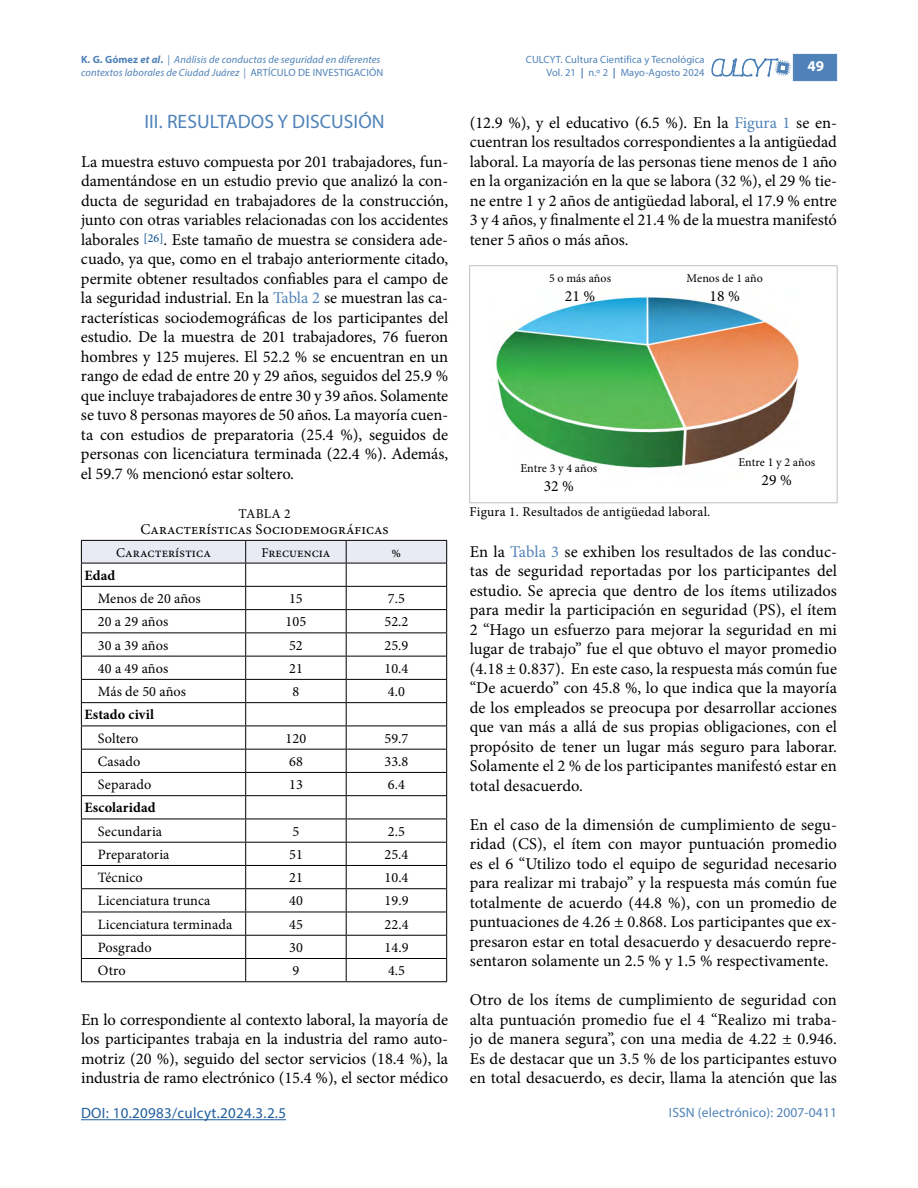
<style>
.page{position:relative;width:918px;height:1188px;background:#fff}
.page>*{position:absolute;margin:0;border:0;box-sizing:border-box;transform-origin:0 0}
.t1{font:19.5px "Myriad Pro";letter-spacing:.005em;color:#4f82b8}
.t2{font:16.5px/19.5px "Minion Pro";letter-spacing:-.005em;color:#000;text-align:justify}
.t3{font:15.6px "Minion Pro";color:#000}
.t4{font:15px "Minion Pro";letter-spacing:.005em;color:#000}
.t5{font:15px "Myriad Pro";letter-spacing:.02em;color:#215e9e}
.t6{font:700 15px "Myriad Pro";color:#fff}
.t7{font:14.25px "Minion Pro";letter-spacing:.005em;color:#000}
.t8{font:700 14.25px "Minion Pro";letter-spacing:.01em;color:#000}
.t9{font:13.5px "Minion Pro";letter-spacing:.005em;color:#000}
.t10{font:13.5px "Myriad Pro";letter-spacing:.01em;color:#4f82b8}
.t11{font:12px "Minion Pro";color:#000}
.t12{font:italic 10.5px/12.6px "Myriad Pro";letter-spacing:.01em;color:#4f82b8}
.t13{font:10.5px/12.6px "Myriad Pro";letter-spacing:.01em;color:#4f82b8;text-align:right}
.s1{font-weight:700;font-style:normal}
.s2{font-weight:700}
.s3{font-style:normal}
.s4{color:#4f82b8}
</style>
<div class="page">
<hr style="left:81px;top:1119px;width:205px;height:1px;background:#215e9e">
<div style="left:793px;top:54px;width:44px;height:27px;background:#4f82b8"></div>
<svg style="left:711px;top:59px;width:80px;height:17px"></svg>
<hr style="left:81px;top:981px;width:165px;height:1px;background:#000">
<svg style="left:81px;top:540px;width:366px;height:441px"></svg>
<hr style="left:246px;top:981px;width:100px;height:1px;background:#000">
<hr style="left:346px;top:981px;width:101px;height:1px;background:#000">
<hr style="left:469px;top:266px;width:1px;height:237px;background:#bcbec0">
<hr style="left:837px;top:266px;width:1px;height:237px;background:#bcbec0">
<hr style="left:469px;top:265px;width:368px;height:1px;background:#bcbec0">
<hr style="left:469px;top:503px;width:368px;height:1px;background:#bcbec0">
<img style="left:496px;top:297px;width:303px;height:171px">
<p class="t12" style="left:81px;top:53px;width:304px"><span class="s1">K. G. Gómez</span> <span class="s2">et al</span><span class="s1">.</span> | Análisis de conductas de seguridad en diferentes contextos laborales de Ciudad Juárez | <span class="s3">ARTÍCULO DE INVESTIGACIÓN</span></p>
<p class="t13" style="left:526px;top:53px;width:180px">CULCYT. Cultura Científica y Tecnológica<br>Vol. 21 <span class="s2">|</span> n.º 2 <span class="s2">|</span> Mayo-Agosto 2024</p>
<p class="t6" style="left:807px;top:56px;width:18px">49</p>
<p class="t1" style="left:144px;top:109px;width:242px">III. RESULTADOS Y DISCUSIÓN</p>
<p class="t2" style="left:81px;top:152px;width:369px">La muestra estuvo compuesta por 201 trabajadores, fun&shy;damentándose en un estudio previo que analizó la con&shy;ducta de seguridad en trabajadores de la construcción, junto con otras variables relacionadas con los accidentes laborales <sup>[26]</sup>. Este tamaño de muestra se considera ade&shy;cuado, ya que, como en el trabajo anteriormente citado, permite obtener resultados confiables para el campo de la seguridad industrial. En la <span class="s4">Tabla 2</span> se muestran las ca&shy;racterísticas sociodemográficas de los participantes del estudio. De la muestra de 201 trabajadores, 76 fueron hombres y 125 mujeres. El 52.2 % se encuentran en un rango de edad de entre 20 y 29 años, seguidos del 25.9 % que incluye trabajadores de entre 30 y 39 años. Solamente se tuvo 8 personas mayores de 50 años. La mayoría cuen&shy;ta con estudios de preparatoria (25.4 %), seguidos de personas con licenciatura terminada (22.4 %). Además, el 59.7 % mencionó estar soltero.</p>
<p class="t9" style="left:239px;top:504px;width:53px">TABLA 2</p>
<p class="t4" style="left:140px;top:519px;width:250px">Características Sociodemográficas</p>
<p class="t9" style="left:116px;top:543px;width:97px">Característica</p>
<p class="t9" style="left:261px;top:543px;width:71px">Frecuencia</p>
<p class="t9" style="left:392px;top:543px;width:11px">%</p>
<p class="t8" style="left:84px;top:565px;width:33px">Edad</p>
<p class="t7" style="left:98px;top:589px;width:105px">Menos de 20 años</p>
<p class="t7" style="left:289px;top:589px;width:15px">15</p>
<p class="t7" style="left:388px;top:589px;width:19px">7.5</p>
<p class="t7" style="left:98px;top:612px;width:72px">20 a 29 años</p>
<p class="t7" style="left:286px;top:612px;width:22px">105</p>
<p class="t7" style="left:384px;top:612px;width:25px">52.2</p>
<p class="t7" style="left:98px;top:636px;width:72px">30 a 39 años</p>
<p class="t7" style="left:289px;top:636px;width:15px">52</p>
<p class="t7" style="left:384px;top:636px;width:25px">25.9</p>
<p class="t7" style="left:98px;top:659px;width:72px">40 a 49 años</p>
<p class="t7" style="left:289px;top:659px;width:15px">21</p>
<p class="t7" style="left:384px;top:659px;width:25px">10.4</p>
<p class="t7" style="left:98px;top:682px;width:90px">Más de 50 años</p>
<p class="t7" style="left:293px;top:682px;width:8px">8</p>
<p class="t7" style="left:388px;top:682px;width:19px">4.0</p>
<p class="t8" style="left:84px;top:705px;width:71px">Estado civil</p>
<p class="t7" style="left:98px;top:729px;width:42px">Soltero</p>
<p class="t7" style="left:286px;top:729px;width:22px">120</p>
<p class="t7" style="left:384px;top:729px;width:25px">59.7</p>
<p class="t7" style="left:98px;top:752px;width:44px">Casado</p>
<p class="t7" style="left:289px;top:752px;width:15px">68</p>
<p class="t7" style="left:384px;top:752px;width:25px">33.8</p>
<p class="t7" style="left:98px;top:775px;width:55px">Separado</p>
<p class="t7" style="left:289px;top:775px;width:15px">13</p>
<p class="t7" style="left:388px;top:775px;width:19px">6.4</p>
<p class="t8" style="left:84px;top:798px;width:73px">Escolaridad</p>
<p class="t7" style="left:98px;top:822px;width:66px">Secundaria</p>
<p class="t7" style="left:293px;top:822px;width:8px">5</p>
<p class="t7" style="left:388px;top:822px;width:19px">2.5</p>
<p class="t7" style="left:98px;top:845px;width:73px">Preparatoria</p>
<p class="t7" style="left:289px;top:845px;width:15px">51</p>
<p class="t7" style="left:385px;top:845px;width:25px">25.4</p>
<p class="t7" style="left:98px;top:868px;width:46px">Técnico</p>
<p class="t7" style="left:289px;top:868px;width:15px">21</p>
<p class="t7" style="left:385px;top:868px;width:25px">10.4</p>
<p class="t7" style="left:98px;top:891px;width:114px">Licenciatura trunca</p>
<p class="t7" style="left:289px;top:891px;width:15px">40</p>
<p class="t7" style="left:385px;top:891px;width:25px">19.9</p>
<p class="t7" style="left:98px;top:915px;width:136px">Licenciatura terminada</p>
<p class="t7" style="left:289px;top:915px;width:15px">45</p>
<p class="t7" style="left:385px;top:915px;width:25px">22.4</p>
<p class="t7" style="left:98px;top:938px;width:55px">Posgrado</p>
<p class="t7" style="left:289px;top:938px;width:15px">30</p>
<p class="t7" style="left:385px;top:938px;width:25px">14.9</p>
<p class="t7" style="left:98px;top:961px;width:29px">Otro</p>
<p class="t7" style="left:293px;top:961px;width:8px">9</p>
<p class="t7" style="left:388px;top:961px;width:19px">4.5</p>
<p class="t2" style="left:81px;top:1010px;width:369px">En lo correspondiente al contexto laboral, la mayoría de los participantes trabaja en la industria del ramo auto&shy;motriz (20 %), seguido del sector servicios (18.4 %), la industria de ramo electrónico (15.4 %), el sector médico</p>
<p class="t2" style="left:470px;top:113px;width:369px">(12.9 %), y el educativo (6.5 %). En la <span class="s4">Figura 1</span> se en&shy;cuentran los resultados correspondientes a la antigüedad laboral. La mayoría de las personas tiene menos de 1 año en la organización en la que se labora (32 %), el 29 % tie&shy;ne entre 1 y 2 años de antigüedad laboral, el 17.9 % entre 3 y 4 años, y finalmente el 21.4 % de la muestra manifestó tener 5 años o más años.</p>
<p class="t11" style="left:549px;top:270px;width:63px">5 o más años</p>
<p class="t3" style="left:565px;top:286px;width:32px">21 %</p>
<p class="t11" style="left:687px;top:271px;width:78px">Menos de 1 año</p>
<p class="t3" style="left:710px;top:286px;width:32px">18 %</p>
<p class="t11" style="left:520px;top:460px;width:78px">Entre 3 y 4 años</p>
<p class="t3" style="left:544px;top:475px;width:32px">32 %</p>
<p class="t11" style="left:738px;top:454px;width:78px">Entre 1 y 2 años</p>
<p class="t3" style="left:762px;top:469px;width:32px">29 %</p>
<p class="t9" style="left:470px;top:502px;width:242px">Figura 1. Resultados de antigüedad laboral.</p>
<p class="t2" style="left:470px;top:542px;width:369px">En la <span class="s4">Tabla 3</span> se exhiben los resultados de las conduc&shy;tas de seguridad reportadas por los participantes del estudio. Se aprecia que dentro de los ítems utilizados para medir la participación en seguridad (PS), el ítem 2 “Hago un esfuerzo para mejorar la seguridad en mi lugar de trabajo” fue el que obtuvo el mayor promedio (4.18 ± 0.837). En este caso, la respuesta más común fue “De acuerdo” con 45.8 %, lo que indica que la mayoría de los empleados se preocupa por desarrollar acciones que van más a allá de sus propias obligaciones, con el propósito de tener un lugar más seguro para laborar.<br>Solamente el 2 % de los participantes manifestó estar en total desacuerdo.</p>
<p class="t2" style="left:470px;top:815px;width:369px">En el caso de la dimensión de cumplimiento de segu&shy;ridad (CS), el ítem con mayor puntuación promedio es el 6 “Utilizo todo el equipo de seguridad necesario para realizar mi trabajo” y la respuesta más común fue totalmente de acuerdo (44.8 %), con un promedio de puntuaciones de 4.26 ± 0.868. Los participantes que ex&shy;presaron estar en total desacuerdo y desacuerdo repre&shy;sentaron solamente un 2.5 % y 1.5 % respectivamente.</p>
<p class="t2" style="left:470px;top:990px;width:369px">Otro de los ítems de cumplimiento de seguridad con alta puntuación promedio fue el 4 “Realizo mi traba&shy;jo de manera segura”, con una media de 4.22 ± 0.946.<br>Es de destacar que un 3.5 % de los participantes estuvo en total desacuerdo, es decir, llama la atención que las</p>
<p class="t5" style="left:81px;top:1104px;width:207px">DOI: 10.20983/culcyt.2024.3.2.5</p>
<p class="t10" style="left:669px;top:1104px;width:170px">ISSN (electrónico): 2007-0411</p>
</div>
